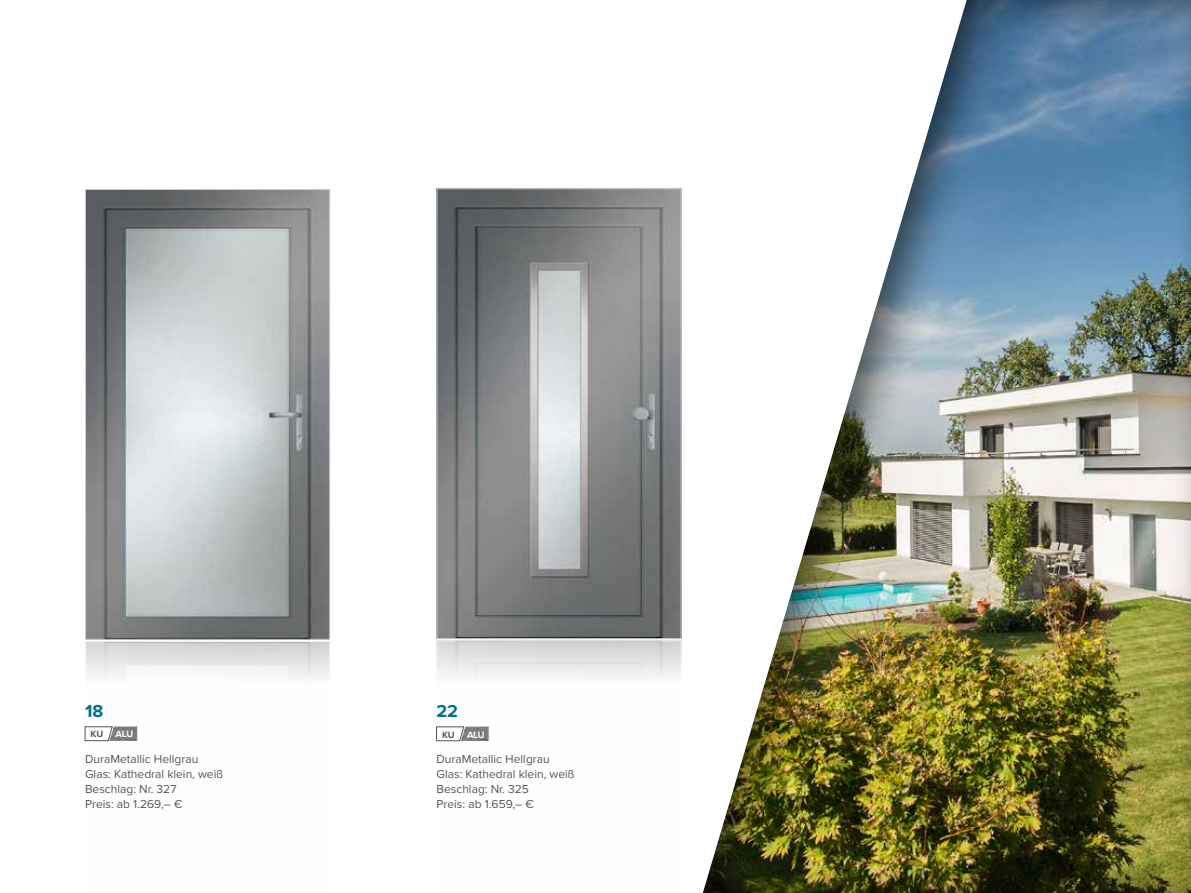
<style>
.page{position:relative;width:1191px;height:893px;background:#fff}
.page>*{position:absolute;margin:0;border:0;box-sizing:border-box;transform-origin:0 0}
.t1{font:700 18px "Proxima Nova";color:#00728b}
.t2{font:12px/15px "Proxima Nova";color:#565655}
.t3{font:700 9.45px "Proxima Nova";letter-spacing:-.03em;color:#fff}
.t4{font:700 9.45px "Proxima Nova";color:#565655}
</style>
<div class="page">
<svg style="left:85px;top:641px;width:245px;height:101px"></svg>
<svg style="left:436px;top:640px;width:245px;height:102px"></svg>
<svg style="left:85px;top:726px;width:24px;height:15px"></svg>
<img style="left:109px;top:726px;width:28px;height:15px">
<svg style="left:436px;top:726px;width:52px;height:15px"></svg>
<img style="left:461px;top:727px;width:27px;height:14px">
<img style="left:87px;top:191px;width:241px;height:447px">
<div style="left:85px;top:189px;width:245px;height:451px;border:1px solid #d0d0d1"></div>
<img style="left:438px;top:190px;width:241px;height:447px">
<div style="left:436px;top:188px;width:245px;height:451px;border:1px solid #d0d0d1"></div>
<div style="left:698px;top:0;width:493px;height:893px;background:#000;opacity:.6"></div>
<h1 class="t1" style="left:85px;top:697px;width:20px">18</h1>
<h1 class="t1" style="left:436px;top:697px;width:23px">22</h1>
<p class="t4" style="left:91px;top:727px;width:14px">KU</p>
<p class="t3" style="left:116px;top:727px;width:19px">ALU</p>
<p class="t4" style="left:442px;top:727px;width:14px">KU</p>
<p class="t3" style="left:467px;top:727px;width:19px">ALU</p>
<p class="t2" style="left:85px;top:751px;width:139px">DuraMetallic Hellgrau<br>Glas: Kathedral klein, weiß<br>Beschlag: Nr. 327<br>Preis: ab 1.269,– €</p>
<p class="t2" style="left:436px;top:750px;width:139px">DuraMetallic Hellgrau<br>Glas: Kathedral klein, weiß<br>Beschlag: Nr. 325<br>Preis: ab 1.659,– €</p>
</div>
